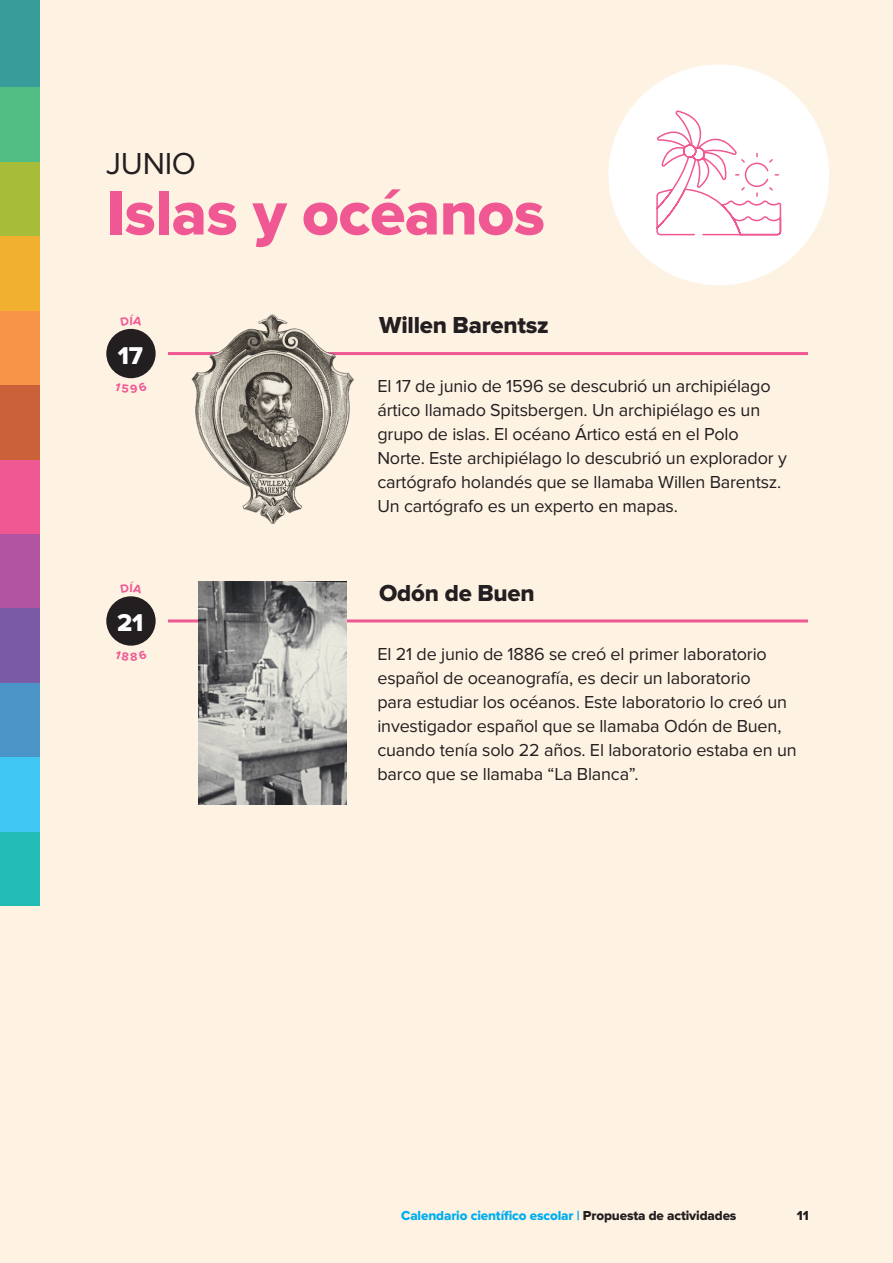
<style>
.page{position:relative;width:893px;height:1263px;background:#fef2e3}
.page>*{position:absolute;margin:0;border:0;box-sizing:border-box;transform-origin:0 0}
.t1{font:64.5px "Proxima Nova Extrabld";letter-spacing:-.01em;color:#f05893}
.t2{font:31.5px "Proxima Nova";letter-spacing:-.01em;color:#231f20}
.t3{font:25.2px "Proxima Nova Extrabld";color:#fff}
.t4{font:24px "Proxima Nova Extrabld";letter-spacing:-.01em;color:#231f20}
.t5{font:18px/24px "Proxima Nova";letter-spacing:-.01em;color:#231f20}
.t6{font:13.5px "Proxima Nova Extrabld";letter-spacing:-.01em;color:#00aeef}
.t7{font:13.5px "Proxima Nova Extrabld";color:#231f20}
.s1{color:#231f20}
</style>
<div class="page">
<div style="left:0;top:831px;width:40px;height:75px;background:#22bcb5"></div>
<div style="left:0;top:757px;width:40px;height:74px;background:#40c7f4"></div>
<div style="left:0;top:682px;width:40px;height:75px;background:#4a94c7"></div>
<div style="left:0;top:608px;width:40px;height:74px;background:#7b5aa5"></div>
<div style="left:0;top:534px;width:40px;height:74px;background:#b254a1"></div>
<div style="left:0;top:459px;width:40px;height:75px;background:#f05893"></div>
<div style="left:0;top:385px;width:40px;height:74px;background:#cb6138"></div>
<div style="left:0;top:310px;width:40px;height:75px;background:#f79447"></div>
<div style="left:0;top:236px;width:40px;height:74px;background:#f1b02f"></div>
<div style="left:0;top:162px;width:40px;height:74px;background:#a7bd39"></div>
<div style="left:0;top:87px;width:40px;height:75px;background:#51bd83"></div>
<div style="left:0;top:0;width:40px;height:87px;background:#389d9a"></div>
<hr style="left:168px;top:352px;width:640px;height:3px;background:#f05893">
<hr style="left:168px;top:619px;width:640px;height:3px;background:#f05893">
<div style="left:106px;top:329px;width:50px;height:49px;background:#231f20;border-radius:50%"></div>
<div style="left:106px;top:596px;width:50px;height:50px;background:#231f20;border-radius:50%"></div>
<img style="left:191px;top:314px;width:163px;height:210px">
<div style="left:608px;top:64px;width:221px;height:221px;background:#fff;border-radius:50%"></div>
<svg style="left:656px;top:110px;width:126px;height:126px"></svg>
<img style="left:198px;top:582px;width:149px;height:222px">
<h2 class="t2" style="left:106px;top:145px;width:91px">JUNIO</h2>
<h1 class="t1" style="left:106px;top:176px;width:440px">Islas y océanos</h1>
<h3 class="t3" style="left:118px;top:341px;width:27px">17</h3>
<h3 class="t3" style="left:117px;top:608px;width:28px">21</h3>
<h3 class="t4" style="left:379px;top:311px;width:171px">Willen Barentsz</h3>
<p class="t5" style="left:377px;top:374px;width:411px">El 17 de junio de 1596 se descubrió un archipiélago ártico llamado Spitsbergen. Un archipiélago es un grupo de islas. El océano Ártico está en el Polo Norte. Este archipiélago lo descubrió un explorador y cartógrafo holandés que se llamaba Willen Barentsz.<br>Un cartógrafo es un experto en mapas.</p>
<h3 class="t4" style="left:379px;top:579px;width:157px">Odón de Buen</h3>
<p class="t5" style="left:377px;top:642px;width:421px">El 21 de junio de 1886 se creó el primer laboratorio español de oceanografía, es decir un laboratorio<br>para estudiar los océanos. Este laboratorio lo creó un investigador español que se llamaba Odón de Buen, cuando tenía solo 22 años. El laboratorio estaba en un barco que se llamaba “La Blanca”.</p>
<p class="t6" style="left:401px;top:1207px;width:337px">Calendario científico escolar | <span class="s1">Propuesta de actividades</span></p>
<p class="t7" style="left:797px;top:1207px;width:13px">11</p>
</div>
